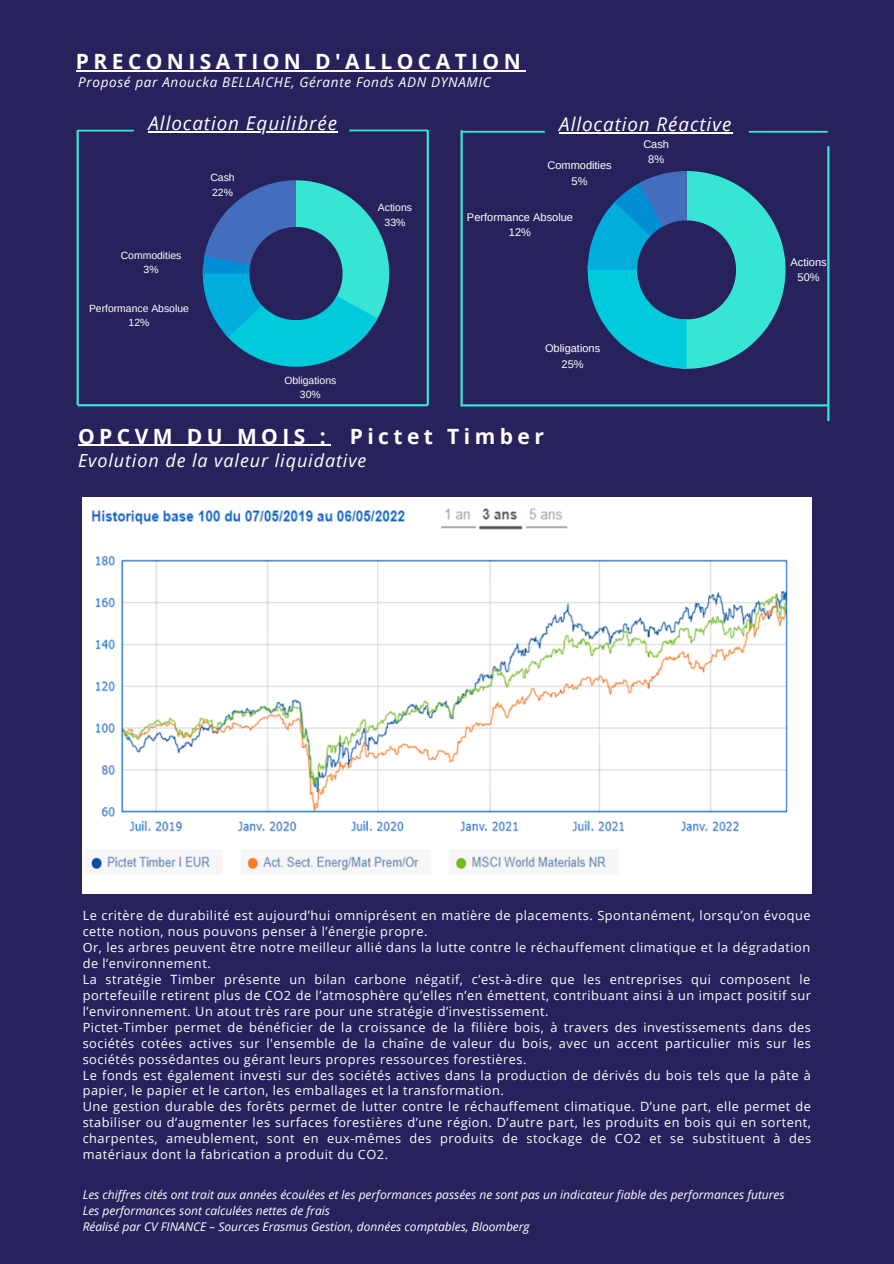
<style>
.page{position:relative;width:894px;height:1264px;background:#fff}
.page>*{position:absolute;margin:0;border:0;box-sizing:border-box;transform-origin:0 0}
.t1{font:700 21px "Open Sans";letter-spacing:.21em;color:#fff}
.t2{font:italic 18.9px "Open Sans";letter-spacing:.05em;color:#fff}
.t3{font:italic 18px "Open Sans";letter-spacing:.05em;color:#fff}
.t4{font:italic 13.5px "Open Sans";letter-spacing:.05em;color:#fff}
.t5{font:12.75px/15.9px "Open Sans";letter-spacing:.04em;color:#fff}
.t6{font:italic 12px "Open Sans";color:#fff}
.t7{font:11.1px "Arimo";color:#fff}
.t8{font:10.35px "Arimo";color:#fff}
</style>
<div class="page">
<div style="left:0;top:0;width:893px;height:1263px;background:#28225c"></div>
<svg style="left:77px;top:130px;width:352px;height:276px"></svg>
<svg style="left:460px;top:130px;width:369px;height:291px"></svg>
<img style="left:83px;top:498px;width:728px;height:395px">
<hr style="left:76px;top:70px;width:449px;height:1px;background:#fff">
<hr style="left:78px;top:444px;width:252px;height:2px;background:#fff">
<p class="t1" style="left:76px;top:47px;width:446px">PRECONISATION D'ALLOCATION</p>
<p class="t4" style="left:78px;top:73px;width:414px">Proposé par Anoucka BELLAICHE, Gérante Fonds ADN DYNAMIC</p>
<p class="t2" style="left:148px;top:110px;width:190px">Allocation Equilibrée</p>
<p class="t2" style="left:559px;top:111px;width:173px">Allocation Réactive</p>
<p class="t8" style="left:121px;top:249px;width:62px">Commodities</p>
<p class="t8" style="left:143px;top:264px;width:17px">3%</p>
<p class="t8" style="left:89px;top:303px;width:101px">Performance Absolue</p>
<p class="t8" style="left:128px;top:317px;width:22px">12%</p>
<p class="t8" style="left:210px;top:172px;width:26px">Cash</p>
<p class="t8" style="left:212px;top:186px;width:22px">22%</p>
<p class="t8" style="left:378px;top:202px;width:36px">Actions</p>
<p class="t8" style="left:384px;top:216px;width:22px">33%</p>
<p class="t8" style="left:284px;top:374px;width:53px">Obligations</p>
<p class="t8" style="left:300px;top:389px;width:22px">30%</p>
<p class="t7" style="left:547px;top:159px;width:66px">Commodities</p>
<p class="t7" style="left:571px;top:175px;width:17px">5%</p>
<p class="t7" style="left:467px;top:211px;width:107px">Performance Absolue</p>
<p class="t7" style="left:509px;top:226px;width:24px">12%</p>
<p class="t7" style="left:545px;top:342px;width:57px">Obligations</p>
<p class="t7" style="left:561px;top:357px;width:24px">25%</p>
<p class="t1" style="left:78px;top:421px;width:467px">OPCVM DU MOIS : Pictet Timber</p>
<p class="t3" style="left:78px;top:448px;width:290px">Evolution de la valeur liquidative</p>
<p class="t7" style="left:643px;top:138px;width:27px">Cash</p>
<p class="t7" style="left:648px;top:153px;width:17px">8%</p>
<p class="t7" style="left:790px;top:256px;width:38px">Actions</p>
<p class="t7" style="left:797px;top:271px;width:24px">50%</p>
<p class="t5" style="left:83px;top:907px;width:729px">Le critère de durabilité est aujourd’hui omniprésent en matière de placements. Spontanément, lorsqu’on évoque cette notion, nous pouvons penser à l’énergie propre.</p>
<p class="t5" style="left:83px;top:939px;width:729px">Or, les arbres peuvent être notre meilleur allié dans la lutte contre le réchauffement climatique et la dégradation de l’environnement.</p>
<p class="t5" style="left:83px;top:970px;width:729px;text-align:justify">La stratégie Timber présente un bilan carbone négatif, c’est-à-dire que les entreprises qui composent le portefeuille retirent plus de CO2 de l’atmosphère qu’elles n’en émettent, contribuant ainsi à un impact positif sur l’environnement. Un atout très rare pour une stratégie d’investissement.</p>
<p class="t5" style="left:83px;top:1018px;width:729px;text-align:justify">Pictet-Timber permet de bénéficier de la croissance de la filière bois, à travers des investissements dans des sociétés cotées actives sur l'ensemble de la chaîne de valeur du bois, avec un accent particulier mis sur les sociétés possédantes ou gérant leurs propres ressources forestières.</p>
<p class="t5" style="left:83px;top:1066px;width:729px">Le fonds est également investi sur des sociétés actives dans la production de dérivés du bois tels que la pâte à papier, le papier et le carton, les emballages et la transformation.</p>
<p class="t5" style="left:83px;top:1098px;width:729px;text-align:justify">Une gestion durable des forêts permet de lutter contre le réchauffement climatique. D’une part, elle permet de stabiliser ou d’augmenter les surfaces forestières d’une région. D’autre part, les produits en bois qui en sortent, charpentes, ameublement, sont en eux-mêmes des produits de stockage de CO2 et se substituent à des matériaux dont la fabrication a produit du CO2.</p>
<p class="t6" style="left:83px;top:1185px;width:703px">Les chiffres cités ont trait aux années écoulées et les performances passées ne sont pas un indicateur fiable des performances futures</p>
<p class="t6" style="left:83px;top:1201px;width:249px">Les performances sont calculées nettes de frais</p>
<p class="t6" style="left:83px;top:1217px;width:448px">Réalisé par CV FINANCE – Sources Erasmus Gestion, données comptables, Bloomberg</p>
</div>
